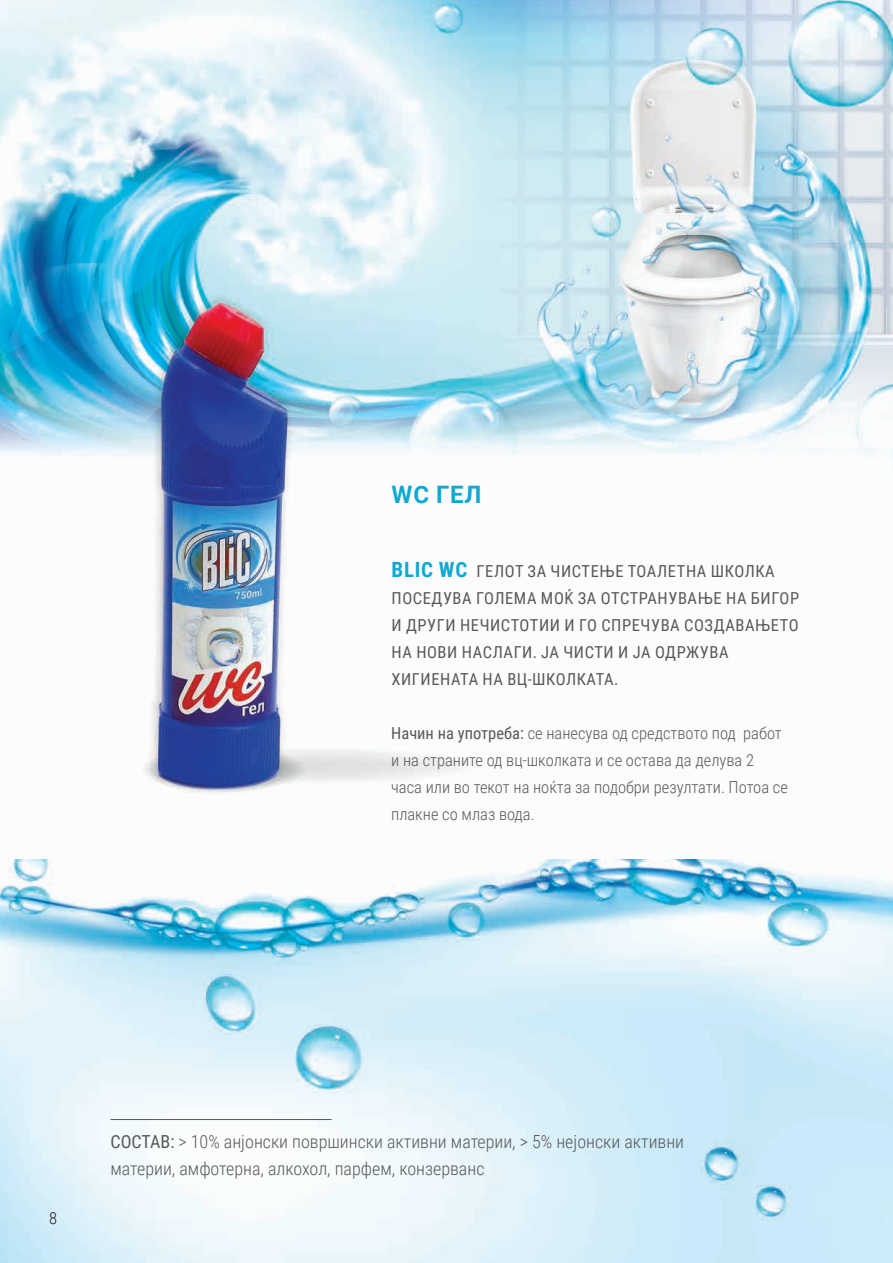
<style>
.page{position:relative;width:893px;height:1263px;background:#fff}
.page>*{position:absolute;margin:0;border:0;box-sizing:border-box;transform-origin:0 0}
.t1{font:700 24px "Roboto";color:#0ea8d5}
.t2{font:300 18px/27px "Roboto Condensed";color:#57585a}
.t3{font:16.5px/27px "Roboto Condensed";letter-spacing:.035em;color:#57585a}
.t4{font:300 16.5px/27px "Roboto Condensed";color:#57585a}
.t5{font:300 16.5px "Roboto Condensed";color:#231f20}
.s1{font-weight:700;font-size:21px;color:#0ea8d5}
.s2{font-weight:400}
</style>
<div class="page">
<img style="left:0;top:859px;width:893px;height:404px">
<img style="left:0;top:0;width:893px;height:793px">
<hr style="left:111px;top:1119px;width:221px;height:1px;background:#57585a">
<p class="t1" style="left:392px;top:477px;width:91px">WC ГЕЛ</p>
<p class="t3" style="left:391px;top:557px;width:409px"><span class="s1">BLIC WC</span> ГЕЛОТ ЗА ЧИСТЕЊЕ ТОАЛЕТНА ШКОЛКА ПОСЕДУВА ГОЛЕМА МОЌ ЗА ОТСТРАНУВАЊЕ НА БИГОР И ДРУГИ НЕЧИСТОТИИ И ГО СПРЕЧУВА СОЗДАВАЊЕТО НА НОВИ НАСЛАГИ. ЈА ЧИСТИ И ЈА ОДРЖУВА ХИГИЕНАТА НА ВЦ-ШКОЛКАТА.</p>
<p class="t4" style="left:391px;top:719px;width:398px"><span class="s2">Начин на употреба:</span> се нанесува од средството под работ и на страните од вц-школката и се остава да делува 2 часа или во текот на ноќта за подобри резултати. Потоа се плакне со млаз вода.</p>
<p class="t5" style="left:49px;top:1206px;width:10px">8</p>
<p class="t2" style="left:111px;top:1127px;width:575px"><span class="s2">СОСТАВ:</span> &gt; 10% анјонски површински активни материи, &gt; 5% нејонски активни материи, амфотерна, алкохол, парфем, конзерванс</p>
</div>
